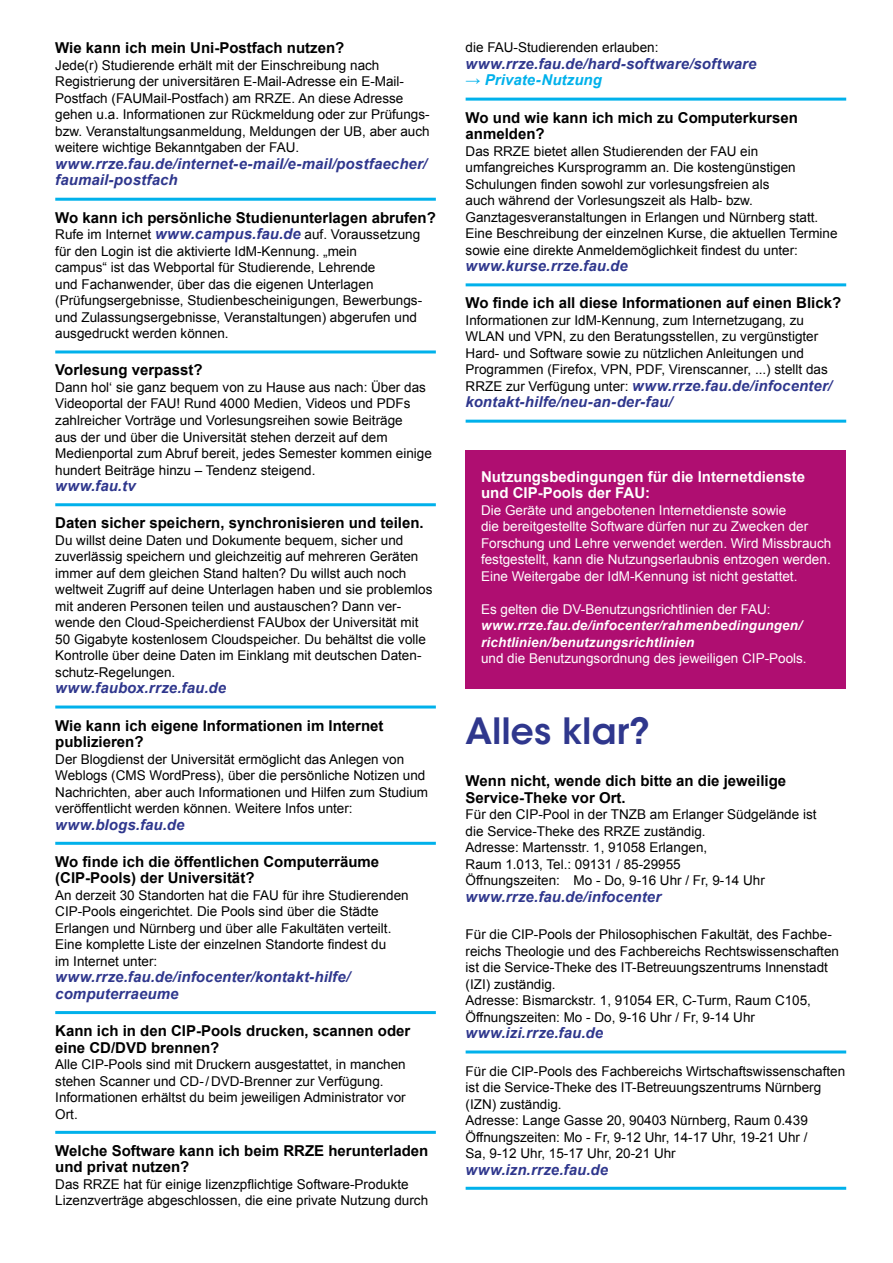
<style>
.page{position:relative;width:893px;height:1263px;background:#fff}
.page>*{position:absolute;margin:0;border:0;box-sizing:border-box;transform-origin:0 0}
.Überschrift{font:600 36px "ITC Avant Garde Std";color:#2f378d}
.Überschrift-2{font:700 15px/16.5px "Arial";color:#000}
.Überschrift-3{font:italic 700 15px/16.5px "Arial";letter-spacing:.01em;color:#2f378d}
.Fließtext{font:italic 700 15px "Arial";letter-spacing:.01em;color:#2f378d}
.t1{font:700 15px/16.5px "Arial";color:#fff}
.Fließtext-2{font:700 15px "Arial";color:#000}
.t2{font:italic 700 15px "Arial";letter-spacing:.005em;color:#00b1eb}
.Fließtext-3{font:13.5px/16.5px "Arial";color:#000}
.t3{font:13.5px/16.5px "Arial";color:#fff}
.Überschrift-4{font:13.5px/16.5px "Arial";color:#000}
.s1{font-weight:700;font-style:italic;font-size:15px;color:#2f378d}
.s2{font-weight:400;font-style:normal;font-size:13.5px;color:#000}
.s3{font-weight:700;font-style:italic}
</style>
<div class="page">
<hr style="left:466px;top:1050px;width:380px;height:3px;background:#00b1eb">
<hr style="left:466px;top:1187px;width:380px;height:3px;background:#00b1eb">
<hr style="left:55px;top:198px;width:381px;height:3px;background:#00b1eb">
<hr style="left:55px;top:350px;width:381px;height:3px;background:#00b1eb">
<hr style="left:55px;top:503px;width:381px;height:3px;background:#00b1eb">
<hr style="left:55px;top:705px;width:381px;height:3px;background:#00b1eb">
<hr style="left:55px;top:842px;width:381px;height:3px;background:#00b1eb">
<hr style="left:55px;top:1011px;width:381px;height:3px;background:#00b1eb">
<hr style="left:55px;top:1131px;width:381px;height:3px;background:#00b1eb">
<hr style="left:466px;top:98px;width:380px;height:3px;background:#00b1eb">
<hr style="left:466px;top:283px;width:380px;height:3px;background:#00b1eb">
<hr style="left:466px;top:420px;width:380px;height:3px;background:#00b1eb">
<div style="left:466px;top:450px;width:380px;height:238px;background:#af0e71"></div>
<p class="Überschrift-2" style="left:55px;top:40px;width:291px">Wie kann ich mein Uni-Postfach nutzen?</p>
<p class="Fließtext-3" style="left:55px;top:57px;width:376px">Jede(r) Studierende erhält mit der Einschreibung nach Registrierung der universitären E-Mail-Adresse ein E-Mail-Postfach (FAUMail-Postfach) am RRZE. An diese Adresse gehen u.a. Informationen zur Rückmeldung oder zur Prüfungs&shy;bzw. Veranstaltungsanmeldung, Meldungen der UB, aber auch weitere wichtige Bekanntgaben der FAU.</p>
<p class="Überschrift-3" style="left:55px;top:156px;width:373px">www.rrze.fau.de/internet-e-mail/e-mail/postfaecher/ faumail-postfach</p>
<p class="Überschrift-2" style="left:55px;top:210px;width:382px">Wo kann ich persönliche Studienunterlagen abrufen?</p>
<p class="Fließtext-3" style="left:55px;top:226px;width:368px">Rufe im Internet <span class="s1">www.campus.fau.de</span> auf. Voraussetzung für den Login ist die aktivierte IdM-Kennung. „mein<br>campus“ ist das Webportal für Studierende, Lehrende<br>und Fachanwender, über das die eigenen Unterlagen (Prüfungsergebnisse, Studienbescheinigungen, Bewerbungs&shy;und Zulassungsergebnisse, Veranstaltungen) abgerufen und ausgedruckt werden können.</p>
<p class="Überschrift-2" style="left:55px;top:362px;width:149px">Vorlesung verpasst?</p>
<p class="Fließtext-3" style="left:55px;top:379px;width:378px">Dann hol‘ sie ganz bequem von zu Hause aus nach: Über das Videoportal der FAU! Rund 4000 Medien, Videos und PDFs zahlreicher Vorträge und Vorlesungsreihen sowie Beiträge<br>aus der und über die Universität stehen derzeit auf dem Medienportal zum Abruf bereit, jedes Semester kommen einige hundert Beiträge hinzu – Tendenz steigend.</p>
<p class="Überschrift-3" style="left:55px;top:478px;width:82px">www.fau.tv</p>
<p class="Fließtext-2" style="left:55px;top:513px;width:370px">Daten sicher speichern, synchronisieren und teilen.</p>
<p class="Fließtext-3" style="left:55px;top:532px;width:379px">Du willst deine Daten und Dokumente bequem, sicher und zuverlässig speichern und gleichzeitig auf mehreren Geräten immer auf dem gleichen Stand halten? Du willst auch noch weltweit Zugriff auf deine Unterlagen haben und sie problemlos mit anderen Personen teilen und austauschen? Dann ver&shy;wende den Cloud-Speicherdienst FAUbox der Universität mit 50 Gigabyte kostenlosem Cloudspeicher. Du behältst die volle Kontrolle über deine Daten im Einklang mit deutschen Daten&shy;schutz-Regelungen.</p>
<p class="Fließtext" style="left:55px;top:678px;width:172px">www.faubox.rrze.fau.de</p>
<p class="Überschrift-2" style="left:55px;top:717px;width:330px">Wie kann ich eigene Informationen im Internet publizieren?</p>
<p class="Fließtext-3" style="left:55px;top:751px;width:374px">Der Blogdienst der Universität ermöglicht das Anlegen von Weblogs (CMS WordPress), über die persönliche Notizen und Nachrichten, aber auch Informationen und Hilfen zum Studium veröffentlicht werden können. Weitere Infos unter:</p>
<p class="Überschrift-3" style="left:55px;top:817px;width:131px">www.blogs.fau.de</p>
<p class="Überschrift-2" style="left:55px;top:854px;width:325px">Wo finde ich die öffentlichen Computerräume (CIP-Pools) der Universität?</p>
<p class="Fließtext-3" style="left:55px;top:887px;width:355px">An derzeit 30 Standorten hat die FAU für ihre Studierenden CIP-Pools eingerichtet. Die Pools sind über die Städte Erlangen und Nürnberg und über alle Fakultäten verteilt.<br>Eine komplette Liste der einzelnen Standorte findest du<br>im Internet unter:</p>
<p class="Überschrift-3" style="left:55px;top:969px;width:297px">www.rrze.fau.de/infocenter/kontakt-hilfe/ computerraeume</p>
<p class="Überschrift-2" style="left:55px;top:1023px;width:357px">Kann ich in den CIP-Pools drucken, scannen oder eine CD/DVD brennen?</p>
<p class="Fließtext-3" style="left:55px;top:1056px;width:352px">Alle CIP-Pools sind mit Druckern ausgestattet, in manchen stehen Scanner und CD-/DVD-Brenner zur Verfügung.<br>Informationen erhältst du beim jeweiligen Administrator vor Ort.</p>
<p class="Überschrift-2" style="left:55px;top:1143px;width:375px">Welche Software kann ich beim RRZE herunterladen und privat nutzen?</p>
<p class="Fließtext-3" style="left:55px;top:1176px;width:374px">Das RRZE hat für einige lizenzpflichtige Software-Produkte<br>Lizenzverträge abgeschlossen, die eine private Nutzung durch</p>
<p class="Fließtext-3" style="left:466px;top:40px;width:194px">die FAU-Studierenden erlauben:</p>
<p class="Überschrift-3" style="left:466px;top:56px;width:292px">www.rrze.fau.de/hard-software/software</p>
<p class="t2" style="left:466px;top:70px;width:138px">→ Private-Nutzung</p>
<p class="Überschrift-2" style="left:466px;top:110px;width:334px">Wo und wie kann ich mich zu Computerkursen anmelden?</p>
<p class="Fließtext-3" style="left:466px;top:143px;width:373px">Das RRZE bietet allen Studierenden der FAU ein umfangreiches Kursprogramm an. Die kostengünstigen Schulungen finden sowohl zur vorlesungsfreien als<br>auch während der Vorlesungszeit als Halb- bzw.<br>Ganztagesveranstaltungen in Erlangen und Nürnberg statt.<br>Eine Beschreibung der einzelnen Kurse, die aktuellen Termine sowie eine direkte Anmeldemöglichkeit findest du unter:</p>
<p class="Überschrift-3" style="left:466px;top:258px;width:164px">www.kurse.rrze.fau.de</p>
<p class="Überschrift-2" style="left:466px;top:295px;width:377px">Wo finde ich all diese Informationen auf einen Blick?</p>
<p class="Fließtext-3" style="left:466px;top:312px;width:364px">Informationen zur IdM-Kennung, zum Internetzugang, zu WLAN und VPN, zu den Beratungsstellen, zu vergünstigter Hard- und Software sowie zu nützlichen Anleitungen und Programmen (Firefox, VPN, PDF, Virenscanner, ...) stellt das</p>
<p class="Überschrift-3" style="left:466px;top:378px;width:368px"><span class="s2">RRZE zur Verfügung unter:</span> www.rrze.fau.de/infocenter/ kontakt-hilfe/neu-an-der-fau/</p>
<p class="t1" style="left:481px;top:469px;width:326px">Nutzungsbedingungen für die Internetdienste und CIP-Pools der FAU:</p>
<p class="t3" style="left:481px;top:502px;width:352px">Die Geräte und angebotenen Internetdienste sowie<br>die bereitgestellte Software dürfen nur zu Zwecken der Forschung und Lehre verwendet werden. Wird Missbrauch festgestellt, kann die Nutzungserlaubnis entzogen werden.<br>Eine Weitergabe der IdM-Kennung ist nicht gestattet.</p>
<p class="t3" style="left:481px;top:601px;width:327px">Es gelten die DV-Benutzungsrichtlinien der FAU: <span class="s3">www.rrze.fau.de/infocenter/rahmenbedingungen/ richtlinien/benutzungsrichtlinien<br></span>und die Benutzungsordnung des jeweiligen CIP-Pools.</p>
<p class="Überschrift" style="left:466px;top:708px;width:186px">Alles klar?</p>
<p class="Überschrift-2" style="left:466px;top:773px;width:322px">Wenn nicht, wende dich bitte an die jeweilige<br>Service-Theke vor Ort.</p>
<p class="Überschrift-4" style="left:466px;top:807px;width:352px">Für den CIP-Pool in der TNZB am Erlanger Südgelände ist die Service-Theke des RRZE zuständig.<br>Adresse: Martensstr. 1, 91058 Erlangen,<br>Raum 1.013, Tel.: 09131 / 85-29955<br>Öffnungszeiten: Mo - Do, 9-16 Uhr / Fr, 9-14 Uhr</p>
<p class="Überschrift-3" style="left:466px;top:889px;width:197px">www.rrze.fau.de/infocenter</p>
<p class="Fließtext-3" style="left:466px;top:926px;width:375px">Für die CIP-Pools der Philosophischen Fakultät, des Fachbe&shy;reichs Theologie und des Fachbereichs Rechtswissenschaften ist die Service-Theke des IT-Betreuungszentrums Innenstadt (IZI) zuständig.<br>Adresse: Bismarckstr. 1, 91054 ER, C-Turm, Raum C105, Öffnungszeiten: Mo - Do, 9-16 Uhr / Fr, 9-14 Uhr</p>
<p class="Fließtext" style="left:466px;top:1023px;width:139px">www.izi.rrze.fau.de</p>
<p class="Fließtext-3" style="left:466px;top:1063px;width:381px">Für die CIP-Pools des Fachbereichs Wirtschaftswissenschaften ist die Service-Theke des IT-Betreuungszentrums Nürnberg (IZN) zuständig.<br>Adresse: Lange Gasse 20, 90403 Nürnberg, Raum 0.439<br>Öffnungszeiten: Mo - Fr, 9-12 Uhr, 14-17 Uhr, 19-21 Uhr /<br>Sa, 9-12 Uhr, 15-17 Uhr, 20-21 Uhr</p>
<p class="Fließtext" style="left:466px;top:1159px;width:144px">www.izn.rrze.fau.de</p>
</div>
